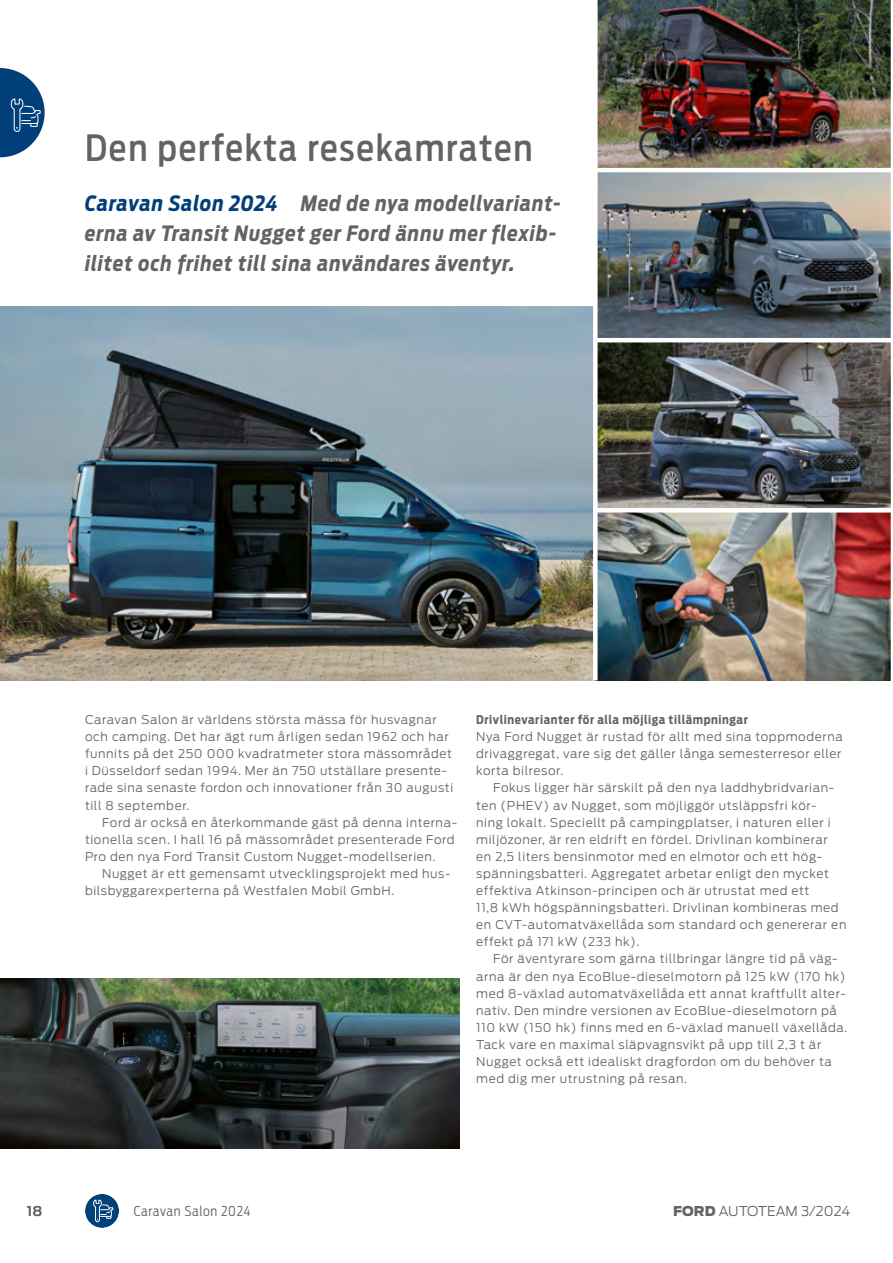
<style>
.page{position:relative;width:893px;height:1263px;background:#fff}
.page>*{position:absolute;margin:0;border:0;box-sizing:border-box;transform-origin:0 0}
.t1{font:500 36px "Ford Antenna Cond";letter-spacing:.05em;color:#626463}
.t2{font:italic 700 21px/30px "Ford Antenna Cond";letter-spacing:.04em;color:#626463}
.t3{font:300 13.5px "Ford Antenna";color:#626463}
.t4{font:300 13.5px "Ford Antenna Cond";letter-spacing:.045em;color:#626463}
.t5{font:700 13.5px "Ford Antenna";color:#626463}
.t6{font:300 12px/17.1px "Ford Antenna";letter-spacing:.05em;color:#626463}
.t7{font:700 12px "Ford Antenna Cond";letter-spacing:.05em;color:#626463}
.s1{color:#003f7a}
.s2{font-weight:900}
</style>
<div class="page">
<img style="left:0;top:306px;width:593px;height:374px">
<img style="left:598px;top:0;width:293px;height:508px">
<img style="left:598px;top:512px;width:292px;height:168px">
<img style="left:0;top:978px;width:459px;height:170px">
<hr style="left:595px;top:338px;width:298px;height:4px;background:#fff">
<hr style="left:595px;top:168px;width:298px;height:4px;background:#fff">
<svg style="left:0;top:68px;width:45px;height:90px"></svg>
<div style="left:85px;top:1194px;width:34px;height:34px;background:#00417b;border-radius:50%"></div>
<svg style="left:93px;top:1199px;width:21px;height:23px"></svg>
<h1 class="t1" style="left:85px;top:116px;width:449px">Den perfekta resekamraten</h1>
<h2 class="t2" style="left:85px;top:186px;width:477px"><span class="s1">Caravan Salon 2024</span> Med de nya modellvariant&shy;erna av Transit Nugget ger Ford ännu mer flexib&shy;ilitet och frihet till sina användares äventyr.</h2>
<p class="t6" style="left:85px;top:710px;width:370px">Caravan Salon är världens största mässa för husvagnar och camping. Det har ägt rum årligen sedan 1962 och har funnits på det 250 000 kvadratmeter stora mässområdet i Düsseldorf sedan 1994. Mer än 750 utställare presente&shy;rade sina senaste fordon och innovationer från 30 augusti till 8 september.</p>
<p class="t6" style="left:85px;top:812px;width:374px;text-indent:17px">Ford är också en återkommande gäst på denna interna&shy;tionella scen. I hall 16 på mässområdet presenterade Ford<br>Pro den nya Ford Transit Custom Nugget-modellserien.</p>
<p class="t6" style="left:85px;top:863px;width:367px;text-indent:17px">Nugget är ett gemensamt utvecklingsprojekt med hus&shy;bilsbyggarexperterna på Westfalen Mobil GmbH.</p>
<p class="t7" style="left:476px;top:709px;width:273px">Drivlinevarianter för alla möjliga tillämpningar</p>
<p class="t6" style="left:476px;top:727px;width:368px">Nya Ford Nugget är rustad för allt med sina toppmoderna drivaggregat, vare sig det gäller långa semesterresor eller korta bilresor.</p>
<p class="t6" style="left:476px;top:778px;width:372px;text-indent:17px">Fokus ligger här särskilt på den nya laddhybridvarian&shy;ten (PHEV) av Nugget, som möjliggör utsläppsfri kör-<br>ning lokalt. Speciellt på campingplatser, i naturen eller i miljözoner, är ren eldrift en fördel. Drivlinan kombinerar<br>en 2,5 liters bensinmotor med en elmotor och ett hög&shy;spänningsbatteri. Aggregatet arbetar enligt den mycket effektiva Atkinson-principen och är utrustat med ett<br>11,8 kWh högspänningsbatteri. Drivlinan kombineras med en CVT-automatväxellåda som standard och genererar en effekt på 171 kW (233 hk).</p>
<p class="t6" style="left:476px;top:949px;width:373px;text-indent:17px">För äventyrare som gärna tillbringar längre tid på väg&shy;arna är den nya EcoBlue-dieselmotorn på 125 kW (170 hk) med 8-växlad automatväxellåda ett annat kraftfullt alter&shy;nativ. Den mindre versionen av EcoBlue-dieselmotorn på 110 kW (150 hk) finns med en 6-växlad manuell växellåda.<br>Tack vare en maximal släpvagnsvikt på upp till 2,3 t är Nugget också ett idealiskt dragfordon om du behöver ta med dig mer utrustning på resan.</p>
<p class="t5" style="left:27px;top:1199px;width:17px">18</p>
<p class="t4" style="left:134px;top:1200px;width:118px">Caravan Salon 2024</p>
<p class="t3" style="left:673px;top:1200px;width:179px"><span class="s2">FORD</span> AUTOTEAM 3/2024</p>
</div>
